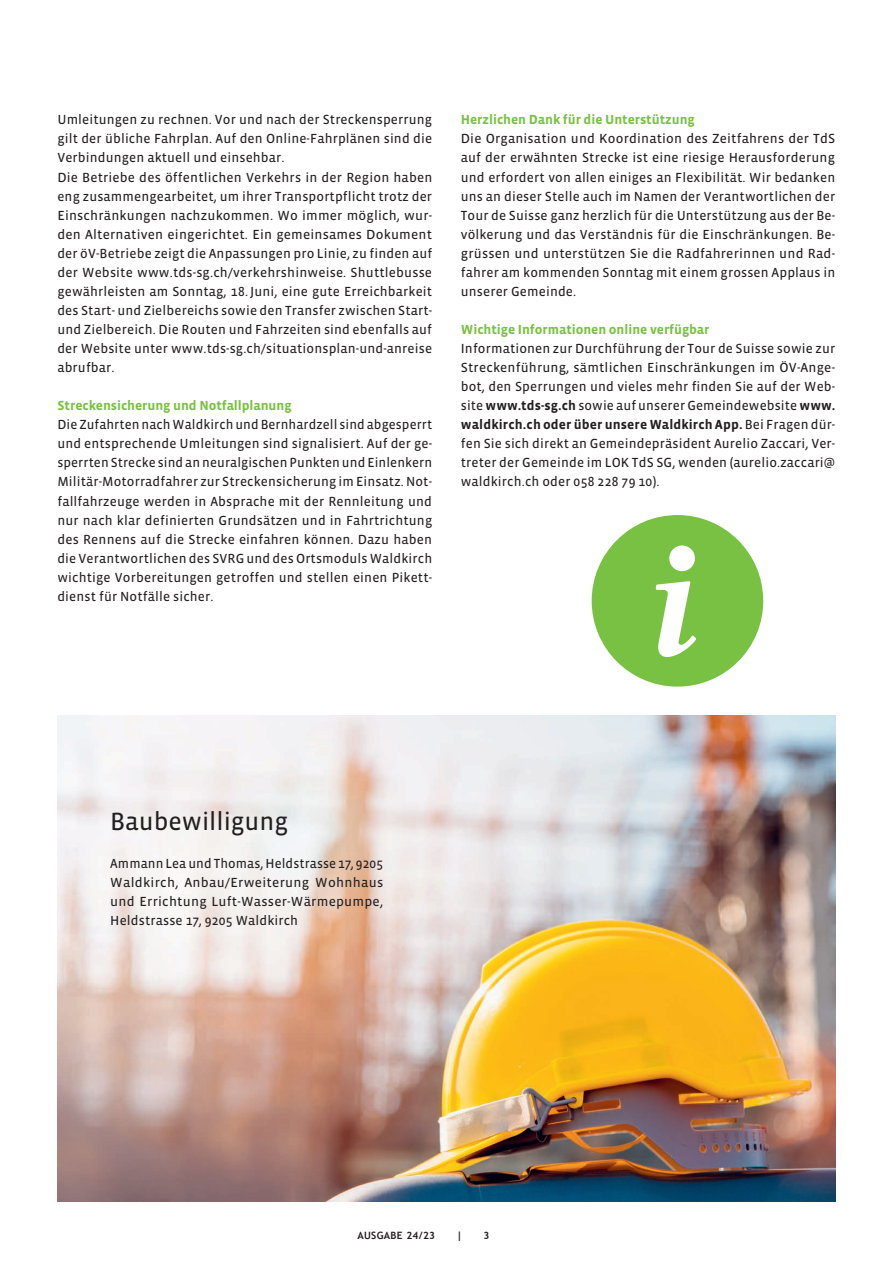
<style>
.page{position:relative;width:893px;height:1263px;background:#fff}
.page>*{position:absolute;margin:0;border:0;box-sizing:border-box;transform-origin:0 0}
.t1{font:25.5px "Vista Sans Reg";color:#231f20}
.t2{font:13.5px/19px "Vista Sans Reg";letter-spacing:.01em;color:#231f20;text-align:justify}
.t3{font:700 13.5px "Vista Sans";letter-spacing:-.005em;color:#79c142}
.t4{font:700 13.5px "Vista Sans";letter-spacing:.01em;color:#231f20}
.t5{font:700 10.2px "Trebuchet MS";letter-spacing:.03em;color:#231f20}
.s1{font-family:"Vista Sans";font-weight:700}
.s2{font-family:"Vista Sans Reg";font-weight:400}
</style>
<div class="page">
<img style="left:57px;top:715px;width:779px;height:486px">
<svg style="left:592px;top:515px;width:171px;height:172px"></svg>
<p class="t2" style="left:57px;top:111px;width:376px;text-align:left">Umleitungen zu rechnen. Vor und nach der Streckensperrung gilt der übliche Fahrplan. Auf den Online-Fahrplänen sind die Verbindungen aktuell und einsehbar.<br>Die Betriebe des öffentlichen Verkehrs in der Region haben eng zusammengearbeitet, um ihrer Transportpflicht trotz der Einschränkungen nachzukommen. Wo immer möglich, wur&shy;den Alternativen eingerichtet. Ein gemeinsames Dokument der öV-Betriebe zeigt die Anpassungen pro Linie, zu finden auf der Website www.tds-sg.ch/verkehrshinweise. Shuttlebusse gewährleisten am Sonntag, 18.Juni, eine gute Erreichbarkeit des Start- und Zielbereichs sowie den Transfer zwischen Start&shy;und Zielbereich. Die Routen und Fahrzeiten sind ebenfalls auf der Website unter www.tds-sg.ch/situationsplan-und-anreise abrufbar.</p>
<p class="t3" style="left:57px;top:399px;width:236px">Streckensicherung und Notfallplanung</p>
<p class="t2" style="left:57px;top:415px;width:376px">Die Zufahrten nach Waldkirch und Bernhardzell sind abgesperrt und entsprechende Umleitungen sind signalisiert. Auf der ge&shy;sperrten Strecke sind an neuralgischen Punkten und Einlenkern Militär-Motorradfahrer zur Streckensicherung im Einsatz. Not&shy;fallfahrzeuge werden in Absprache mit der Rennleitung und nur nach klar definierten Grundsätzen und in Fahrtrichtung des Rennens auf die Strecke einfahren können. Dazu haben die Verantwortlichen des SVRG und des Ortsmoduls Waldkirch wichtige Vorbereitungen getroffen und stellen einen Pikett&shy;dienst für Notfälle sicher.</p>
<p class="t3" style="left:461px;top:113px;width:235px">Herzlichen Dank für die Unterstützung</p>
<p class="t2" style="left:461px;top:130px;width:376px">Die Organisation und Koordination des Zeitfahrens der TdS auf der erwähnten Strecke ist eine riesige Herausforderung und erfordert von allen einiges an Flexibilität. Wir bedanken uns an dieser Stelle auch im Namen der Verantwortlichen der Tour de Suisse ganz herzlich für die Unterstützung aus der Be&shy;völkerung und das Verständnis für die Einschränkungen. Be&shy;grüssen und unterstützen Sie die Radfahrerinnen und Rad&shy;fahrer am kommenden Sonntag mit einem grossen Applaus in unserer Gemeinde.</p>
<p class="t3" style="left:461px;top:323px;width:250px">Wichtige Informationen online verfügbar</p>
<p class="t2" style="left:461px;top:339px;width:376px">Informationen zur Durchführung der Tour de Suisse sowie zur Streckenführung, sämtlichen Einschränkungen im ÖV-Ange&shy;bot, den Sperrungen und vieles mehr finden Sie auf der Web&shy;site <span class="s1">www.tds-sg.ch</span> sowie auf unserer Gemeindewebsite <span class="s1">www.</span></p>
<p class="t4" style="left:461px;top:418px;width:376px">waldkirch.ch oder über unsere Waldkirch App. <span class="s2">Bei Fragen dür-</span></p>
<p class="t2" style="left:461px;top:435px;width:376px">fen Sie sich direkt an Gemeindepräsident Aurelio Zaccari, Ver&shy;treter der Gemeinde im LOK TdS SG, wenden (aurelio.zaccari@ waldkirch.ch oder 058 228 79 10).</p>
<h1 class="t1" style="left:110px;top:808px;width:179px">Baubewilligung</h1>
<p class="t2" style="left:110px;top:854px;width:275px">Ammann Lea und Thomas, Heldstrasse 17, 9205<br>Waldkirch, Anbau/Erweiterung Wohnhaus und Errichtung Luft-Wasser-Wärmepumpe, Heldstrasse 17, 9205 Waldkirch</p>
<p class="t5" style="left:357px;top:1229px;width:79px">AUSGABE 24/23</p>
<p class="t5" style="left:456px;top:1229px;width:7px">|</p>
<p class="t5" style="left:483px;top:1229px;width:7px">3</p>
</div>
